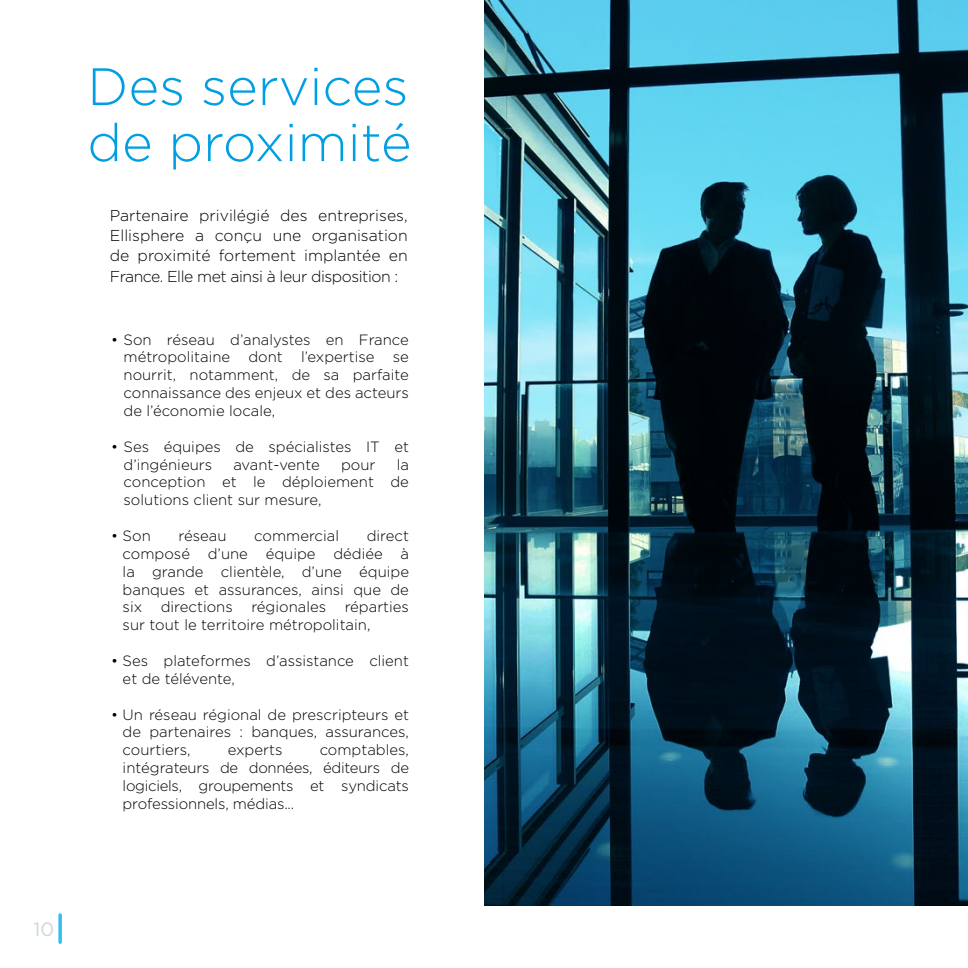
<style>
.page{position:relative;width:968px;height:968px;background:#fff}
.page>*{position:absolute;margin:0;border:0;box-sizing:border-box;transform-origin:0 0}
.t1{font:300 52.5px/56px "Gotham";color:#009fe3}
.t2{font:19.25px "Gotham";color:#cdd7db}
.t3{font:300 15.75px/20.1px "Gotham";letter-spacing:-.03em;color:#000;text-align:justify}
.t4{font:300 14.88px/17.8px "Gotham";color:#000;text-align:justify}
</style>
<div class="page">
<img style="left:484px;top:0;width:483px;height:905px">
<svg style="left:58px;top:914px;width:4px;height:28px"></svg>
<h1 class="t1" style="left:87px;top:57px;width:326px">Des services de proximité</h1>
<p class="t3" style="left:110px;top:205px;width:299px">Partenaire privilégié des entreprises, Ellisphere a conçu une organisation de proximité fortement implantée en France. Elle met ainsi à leur disposition :</p>
<p class="t4" style="left:123px;top:330px;width:287px;text-indent:-12px">• Son réseau d’analystes en France métropolitaine dont l’expertise se nourrit, notamment, de sa parfaite connaissance des enjeux et des acteurs de l’économie locale,</p>
<p class="t4" style="left:123px;top:437px;width:287px;text-indent:-12px">• Ses équipes de spécialistes IT et d’ingénieurs</p>
<p class="t4" style="left:124px;top:455px;width:287px;text-indent:273px">la conception et le déploiement de solutions client sur mesure,</p>
<p class="t4" style="left:111px;top:526px;width:41px">• Son</p>
<p class="t4" style="left:178px;top:526px;width:50px">réseau</p>
<p class="t4" style="left:254px;top:526px;width:86px">commercial</p>
<p class="t4" style="left:233px;top:455px;width:88px">avant-vente</p>
<p class="t4" style="left:341px;top:455px;width:36px">pour</p>
<p class="t4" style="left:123px;top:526px;width:288px;text-indent:244px">direct composé d’une équipe dédiée à la grande clientèle, d’une équipe banques et assurances, ainsi que de six directions régionales réparties sur tout le territoire métropolitain,</p>
<p class="t4" style="left:123px;top:651px;width:288px;text-indent:-11px">• Ses plateformes d’assistance client et de télévente,</p>
<p class="t4" style="left:123px;top:705px;width:288px;text-indent:-11px">• Un réseau régional de prescripteurs et de partenaires : banques, assurances, courtiers,</p>
<p class="t4" style="left:123px;top:740px;width:288px;text-indent:197px">comptables, intégrateurs de données, éditeurs de logiciels, groupements et syndicats professionnels, médias...</p>
<p class="t4" style="left:228px;top:740px;width:56px">experts</p>
<p class="t2" style="left:34px;top:917px;width:22px">10</p>
</div>
